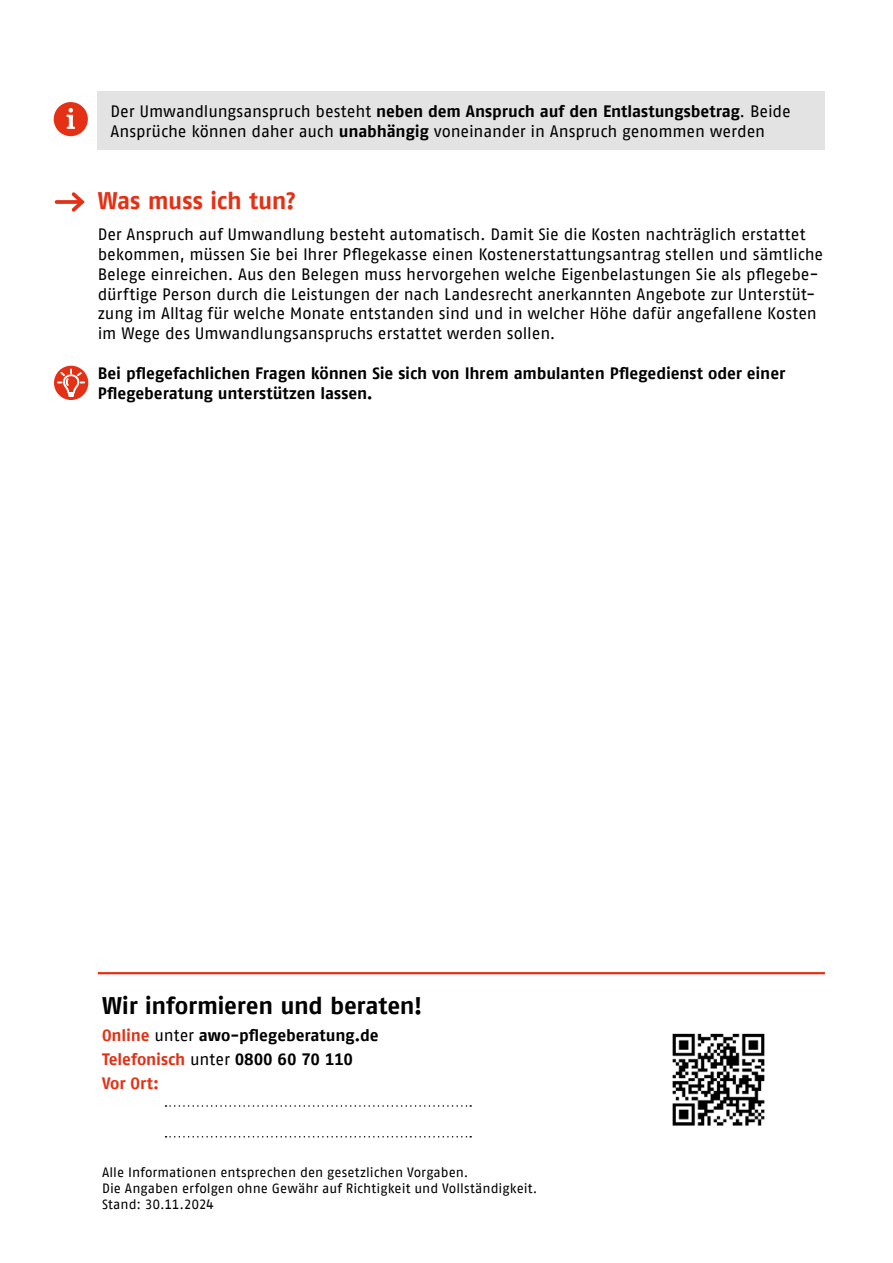
<style>
.page{position:relative;width:893px;height:1263px;background:#fff}
.page>*{position:absolute;margin:0;border:0;box-sizing:border-box;transform-origin:0 0}
.t1{font:700 24px "AWO Fago Office";letter-spacing:-.015em;color:#000}
.t2{font:700 24px "AWO Fago Office";letter-spacing:-.005em;color:#e43115}
.t3{font:16.5px/19.8px "AWO Fago Office";letter-spacing:-.01em;color:#000}
.t4{font:700 16.5px/24px "AWO Fago Office";letter-spacing:-.01em;color:#000}
.t5{font:13.5px/16.2px "AWO Fago Office";color:#000}
.s1{font-weight:700}
.s2{color:#e43115}
.s3{font-weight:400}
</style>
<div class="page">
<hr style="left:98px;top:972px;width:727px;height:2px;background:#e43115">
<img style="left:672px;top:1033px;width:93px;height:93px">
<svg style="left:166px;top:1136px;width:305px;height:1px"></svg>
<svg style="left:166px;top:1105px;width:305px;height:2px"></svg>
<div style="left:98px;top:91px;width:727px;height:59px;background:#e3e3e3"></div>
<svg style="left:57px;top:200px;width:11px;height:4px"></svg>
<svg style="left:68px;top:192px;width:17px;height:20px"></svg>
<div style="left:54px;top:366px;width:34px;height:34px;background:#e43115;border-radius:50%"></div>
<svg style="left:57px;top:369px;width:28px;height:28px"></svg>
<svg style="left:54px;top:102px;width:34px;height:34px"></svg>
<p class="t3" style="left:111px;top:102px;width:682px">Der Umwandlungsanspruch besteht <span class="s1">neben dem Anspruch auf den Entlastungsbetrag</span>. Beide<br>Ansprüche können daher auch <span class="s1">unabhängig</span> voneinander in Anspruch genommen werden</p>
<h1 class="t2" style="left:98px;top:186px;width:200px">Was muss ich tun?</h1>
<p class="t3" style="left:98px;top:224px;width:727px">Der Anspruch auf Umwandlung besteht automatisch. Damit Sie die Kosten nachträglich erstattet bekommen, müssen Sie bei Ihrer Pflegekasse einen Kostenerstattungsantrag stellen und sämtliche Belege einreichen. Aus den Belegen muss hervorgehen welche Eigenbelastungen Sie als pflegebe&shy;dürftige Person durch die Leistungen der nach Landesrecht anerkannten Angebote zur Unterstüt&shy;zung im Alltag für welche Monate entstanden sind und in welcher Höhe dafür angefallene Kosten im Wege des Umwandlungsanspruchs erstattet werden sollen.</p>
<p class="t4" style="left:98px;top:363px;width:689px;line-height:19.8px">Bei pflegefachlichen Fragen können Sie sich von Ihrem ambulanten Pflegedienst oder einer<br>Pflegeberatung unterstützen lassen.</p>
<h1 class="t1" style="left:102px;top:992px;width:322px">Wir informieren und beraten!</h1>
<p class="t4" style="left:102px;top:1023px;width:278px"><span class="s2">Online</span> <span class="s3">unter</span> awo-pflegeberatung.de<br><span class="s2">Telefonisch</span> <span class="s3">unter</span> 0800 60 70 110<br><span class="s2">Vor Ort:</span></p>
<p class="t5" style="left:102px;top:1164px;width:437px">Alle Informationen entsprechen den gesetzlichen Vorgaben.<br>Die Angaben erfolgen ohne Gewähr auf Richtigkeit und Vollständigkeit.<br>Stand: 30.11.2024</p>
</div>
